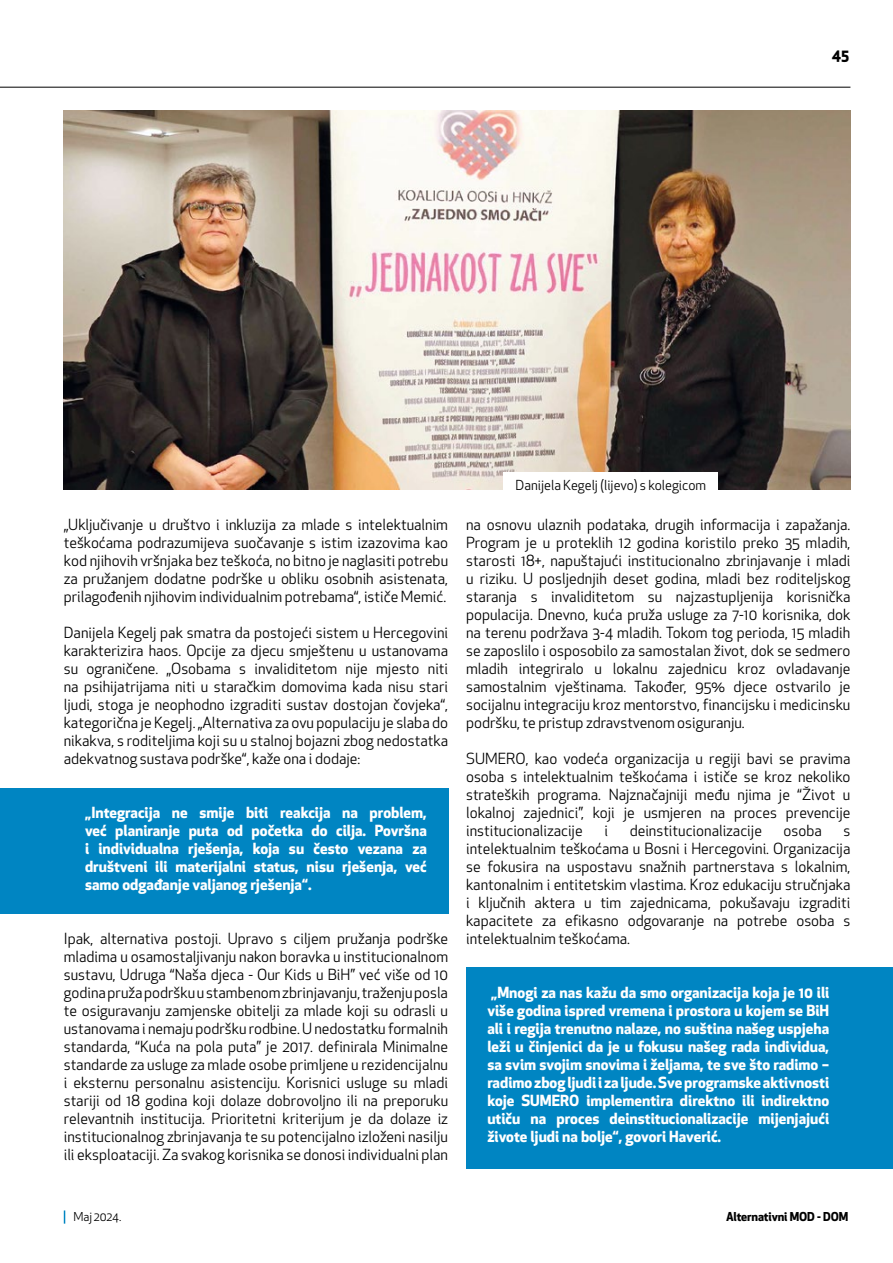
<style>
.page{position:relative;width:893px;height:1263px;background:#fff}
.page>*{position:absolute;margin:0;border:0;box-sizing:border-box;transform-origin:0 0}
.t1{font:15px/18px "Apex New";color:#000;text-align:justify}
.t2{font:700 15px/18px "Apex New";color:#fff;text-align:justify}
.t3{font:700 15px "Apex New";color:#000}
.t4{font:13.5px "Apex New";color:#000}
.t5{font:700 12px "Apex New";letter-spacing:-.01em;color:#000}
.t6{font:12px "Apex New";letter-spacing:-.01em;color:#000}
</style>
<div class="page">
<div style="left:0;top:788px;width:448px;height:125px;background:#0085c2"></div>
<div style="left:466px;top:967px;width:427px;height:202px;background:#0085c2"></div>
<svg style="left:64px;top:1210px;width:1px;height:13px"></svg>
<hr style="left:0;top:87px;width:850px;height:1px;background:#000">
<img style="left:64px;top:111px;width:786px;height:378px">
<div style="left:503px;top:472px;width:215px;height:22px;background:#fff"></div>
<p class="t3" style="left:832px;top:44px;width:19px">45</p>
<p class="t1" style="left:64px;top:516px;width:386px">„Uključivanje u društvo i inkluzija za mlade s intelektualnim teškoćama podrazumijeva suočavanje s istim izazovima kao kod njihovih vršnjaka bez teškoća, no bitno je naglasiti potrebu za pružanjem dodatne podrške u obliku osobnih asistenata, prilagođenih njihovim individualnim potrebama“, ističe Memić.</p>
<p class="t1" style="left:64px;top:624px;width:386px">Danijela Kegelj pak smatra da postojeći sistem u Hercegovini karakterizira haos. Opcije za djecu smještenu u ustanovama su ograničene. „Osobama s invaliditetom nije mjesto niti na psihijatrijama niti u staračkim domovima kada nisu stari ljudi, stoga je neophodno izgraditi sustav dostojan čovjeka“, kategorična je Kegelj. „Alternativa za ovu populaciju je slaba do nikakva, s roditeljima koji su u stalnoj bojazni zbog nedostatka adekvatnog sustava podrške“, kaže ona i dodaje:</p>
<p class="t2" style="left:85px;top:803px;width:343px">„Integracija ne smije biti reakcija na problem, već planiranje puta od početka do cilja. Površna i individualna rješenja, koja su često vezana za društveni ili materijalni status, nisu rješenja, već samo odgađanje valjanog rješenja“.</p>
<p class="t1" style="left:64px;top:930px;width:386px">Ipak, alternativa postoji. Upravo s ciljem pružanja podrške mladima u osamostaljivanju nakon boravka u institucionalnom sustavu, Udruga “Naša djeca - Our Kids u BiH” već više od 10 godina pruža podršku u stambenom zbrinjavanju, traženju posla te osiguravanju zamjenske obitelji za mlade koji su odrasli u ustanovama i nemaju podršku rodbine. U nedostatku formalnih standarda, “Kuća na pola puta” je 2017. definirala Minimalne standarde za usluge za mlade osobe primljene u rezidencijalnu i eksternu personalnu asistenciju. Korisnici usluge su mladi stariji od 18 godina koji dolaze dobrovoljno ili na preporuku relevantnih institucija. Prioritetni kriterijum je da dolaze iz institucionalnog zbrinjavanja te su potencijalno izloženi nasilju ili eksploataciji. Za svakog korisnika se donosi individualni plan</p>
<p class="t4" style="left:516px;top:476px;width:192px">Danijela Kegelj (lijevo) s kolegicom</p>
<p class="t1" style="left:466px;top:516px;width:386px">na osnovu ulaznih podataka, drugih informacija i zapažanja.<br>Program je u proteklih 12 godina koristilo preko 35 mladih, starosti 18+, napuštajući institucionalno zbrinjavanje i mladi u riziku. U posljednjih deset godina, mladi bez roditeljskog staranja s invaliditetom su najzastupljenija korisnička populacija. Dnevno, kuća pruža usluge za 7-10 korisnika, dok na terenu podržava 3-4 mladih. Tokom tog perioda, 15 mladih se zaposlilo i osposobilo za samostalan život, dok se sedmero mladih integriralo u lokalnu zajednicu kroz ovladavanje samostalnim vještinama. Također, 95% djece ostvarilo je socijalnu integraciju kroz mentorstvo, financijsku i medicinsku podršku, te pristup zdravstvenom osiguranju.</p>
<p class="t1" style="left:466px;top:750px;width:386px">SUMERO, kao vodeća organizacija u regiji bavi se pravima osoba s intelektualnim teškoćama i ističe se kroz nekoliko strateških programa. Najznačajniji među njima je “Život u lokalnoj zajednici”, koji je usmjeren na proces prevencije institucionalizacije</p>
<p class="t1" style="left:604px;top:822px;width:5px">i</p>
<p class="t1" style="left:630px;top:822px;width:134px">deinstitucionalizacije</p>
<p class="t1" style="left:784px;top:822px;width:40px">osoba</p>
<p class="t1" style="left:466px;top:822px;width:386px;text-indent:377px">s intelektualnim teškoćama u Bosni i Hercegovini. Organizacija se fokusira na uspostavu snažnih partnerstava s lokalnim, kantonalnim i entitetskim vlastima. Kroz edukaciju stručnjaka i ključnih aktera u tim zajednicama, pokušavaju izgraditi kapacitete za efikasno odgovaranje na potrebe osoba s intelektualnim teškoćama.</p>
<p class="t2" style="left:487px;top:983px;width:343px">„Mnogi za nas kažu da smo organizacija koja je 10 ili više godina ispred vremena i prostora u kojem se BiH ali i regija trenutno nalaze, no suština našeg uspjeha leži u činjenici da je u fokusu našeg rada individua, sa svim svojim snovima i željama, te sve što radimo – radimo zbog ljudi i za ljude. Sve programske aktivnosti koje SUMERO implementira direktno ili indirektno utiču na proces deinstitucionalizacije mijenjajući živote ljudi na bolje“, govori Haverić.</p>
<p class="t6" style="left:74px;top:1209px;width:49px">Maj 2024.</p>
<p class="t5" style="left:726px;top:1208px;width:124px">Alternativni MOD - DOM</p>
</div>
